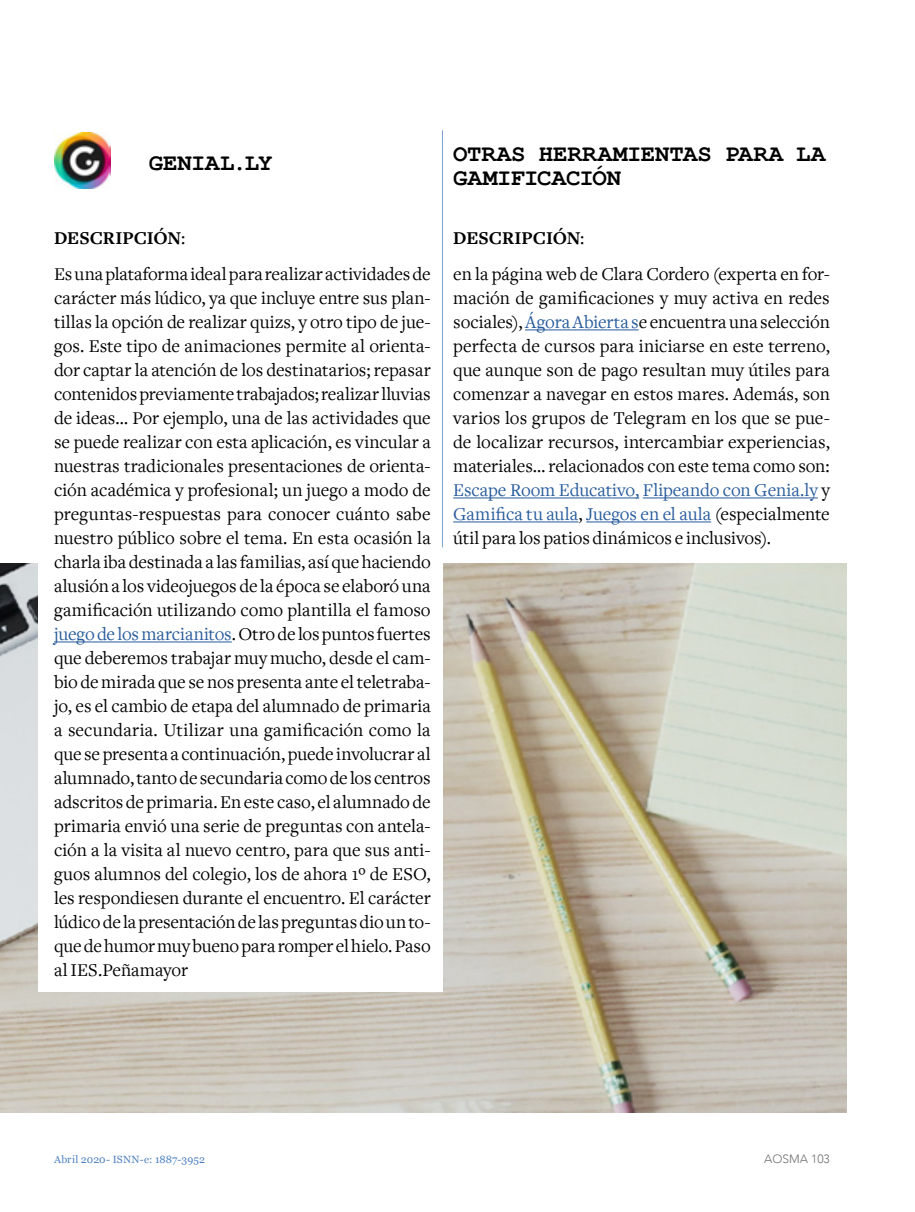
<style>
.page{position:relative;width:915px;height:1212px;background:#fff}
.page>*{position:absolute;margin:0;border:0;box-sizing:border-box;transform-origin:0 0}
.t1{font:700 24px/24px "Courier New";letter-spacing:-.005em;color:#000}
.t2{font:18.75px/24px "Freight Text";letter-spacing:-.005em;color:#000}
.t3{font:300 12px "Avenir";color:#706f6f}
.t4{font:10.5px "Georgia";letter-spacing:.01em;color:#5082c3}
.s1{font-weight:700}
.s2{color:#275b9b}
</style>
<div class="page">
<img style="left:0;top:563px;width:846px;height:549px">
<div style="left:38px;top:500px;width:404px;height:492px;background:#fff"></div>
<hr style="left:54px;top:642px;width:178px;height:1px;background:#275b9b">
<img style="left:54px;top:132px;width:56px;height:56px">
<hr style="left:525px;top:330px;width:113px;height:1px;background:#275b9b">
<hr style="left:453px;top:498px;width:186px;height:1px;background:#275b9b">
<hr style="left:642px;top:498px;width:175px;height:1px;background:#275b9b">
<hr style="left:453px;top:522px;width:125px;height:1px;background:#275b9b">
<hr style="left:586px;top:522px;width:125px;height:1px;background:#275b9b">
<div style="left:432px;top:124px;width:23px;height:424px;background:#fff"></div>
<p class="t1" style="left:149px;top:150px;width:125px">GENIAL.LY</p>
<p class="t2" style="left:54px;top:220px;width:378px;line-height:36px"><span class="s1">DESCRIPCIÓN</span>:<br>Es una plataforma ideal para realizar actividades de</p>
<p class="t2" style="left:54px;top:286px;width:378px;text-align:justify">carácter más lúdico, ya que incluye entre sus plan&shy;tillas la opción de realizar quizs, y otro tipo de jue&shy;gos. Este tipo de animaciones permite al orienta&shy;dor captar la atención de los destinatarios; repasar contenidos previamente trabajados; realizar lluvias de ideas… Por ejemplo, una de las actividades que se puede realizar con esta aplicación, es vincular a nuestras tradicionales presentaciones de orienta&shy;ción académica y profesional; un juego a modo de preguntas-respuestas para conocer cuánto sabe nuestro público sobre el tema. En esta ocasión la charla iba destinada a las familias, así que haciendo alusión a los videojuegos de la época se elaboró una gamificación utilizando como plantilla el famoso <span class="s2">juego de los marcianitos</span>. Otro de los puntos fuertes que deberemos trabajar muy mucho, desde el cam&shy;bio de mirada que se nos presenta ante el teletraba&shy;jo, es el cambio de etapa del alumnado de primaria a secundaria. Utilizar una gamificación como la que se presenta a continuación, puede involucrar al alumnado, tanto de secundaria como de los centros adscritos de primaria. En este caso, el alumnado de primaria envió una serie de preguntas con antela&shy;ción a la visita al nuevo centro, para que sus anti&shy;guos alumnos del colegio, los de ahora 1º de ESO, les respondiesen durante el encuentro. El carácter lúdico de la presentación de las preguntas dio un to&shy;que de humor muy bueno para romper el hielo. Paso al IES.Peñamayor</p>
<p class="t1" style="left:453px;top:140px;width:373px">OTRAS HERRAMIENTAS PARA LA<br>GAMIFICACIÓN</p>
<p class="t2" style="left:453px;top:220px;width:378px;line-height:36px"><span class="s1">DESCRIPCIÓN</span>:<br>en la página web de Clara Cordero (experta en for-</p>
<p class="t2" style="left:453px;top:286px;width:378px;text-align:justify">mación de gamificaciones y muy activa en redes sociales), <span class="s2">Ágora Abierta s</span>e encuentra una selección perfecta de cursos para iniciarse en este terreno, que aunque son de pago resultan muy útiles para comenzar a navegar en estos mares. Además, son varios los grupos de Telegram en los que se pue&shy;de localizar recursos, intercambiar experiencias, materiales… relacionados con este tema como son:<br><span class="s2">Escape Room Educativo, Flipeando con Genia.ly</span> y <span class="s2">Gamifica tu aula</span>, <span class="s2">Juegos en el aula</span> (especialmente útil para los patios dinámicos e inclusivos).</p>
<p class="t4" style="left:54px;top:1152px;width:152px">Abril 2020- ISNN-e: 1887-3952</p>
<p class="t3" style="left:764px;top:1152px;width:67px">AOSMA 103</p>
</div>
